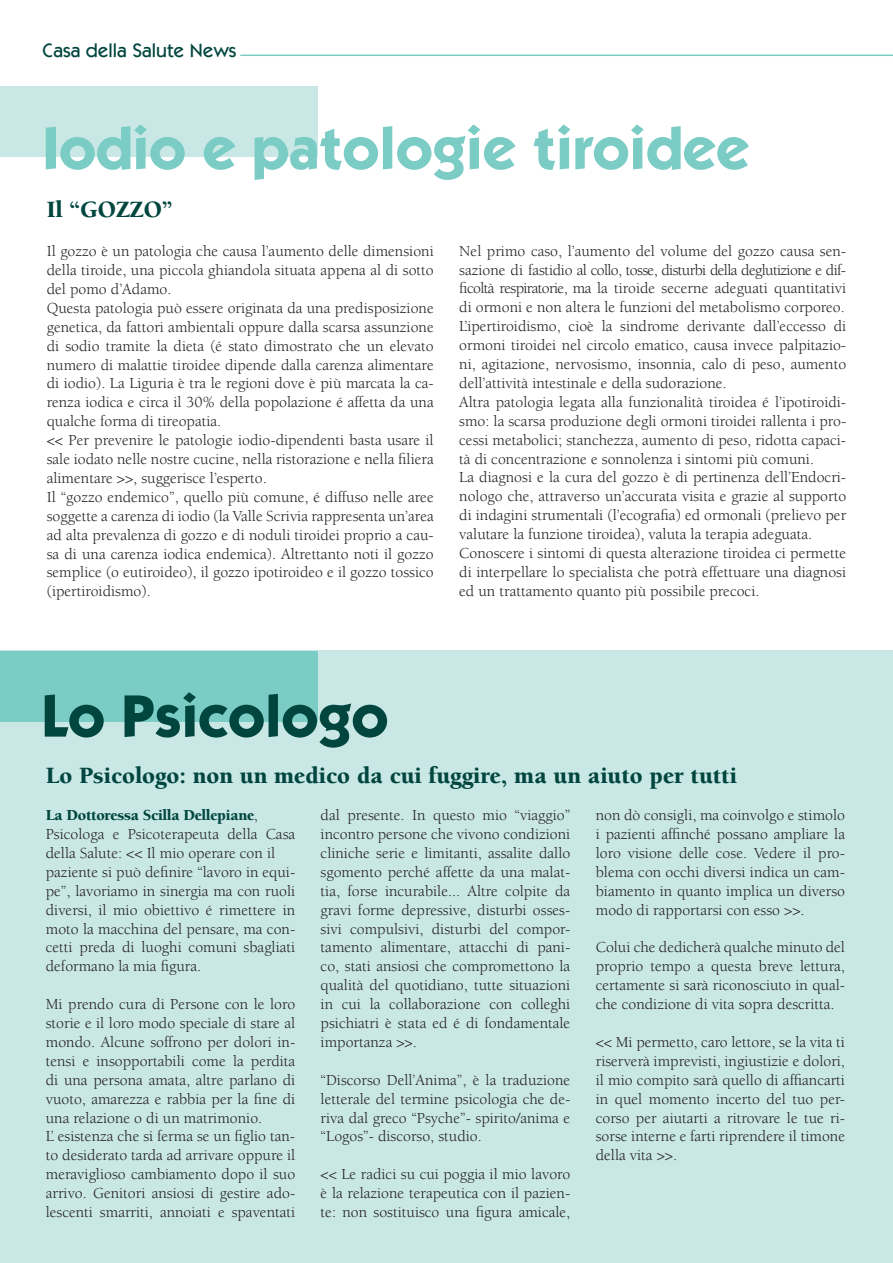
<style>
.page{position:relative;width:893px;height:1263px;background:#fff}
.page>*{position:absolute;margin:0;border:0;box-sizing:border-box;transform-origin:0 0}
.t1{font:700 60px "ITC Kabel Std";color:#7accc4}
.t2{font:700 60px "ITC Kabel Std";color:#00463f}
.t3{font:900 24px "Berkeley Std";color:#00463f}
.t4{font:500 19.5px "ITC Kabel Std";color:#00463f}
.t5{font:15.75px/18.9px "Berkeley Std";color:#231f20;text-align:justify}
.s1{font-weight:900;color:#00463f}
</style>
<div class="page">
<div style="left:0;top:651px;width:893px;height:612px;background:#c9e8e5"></div>
<div style="left:0;top:86px;width:317px;height:71px;background:#c9e8e5"></div>
<hr style="left:892px;top:86px;width:1px;height:71px;background:#c9e8e5">
<hr style="left:240px;top:55px;width:653px;height:1px;background:#7accc4">
<div style="left:0;top:651px;width:317px;height:71px;background:#7accc4"></div>
<p class="t4" style="left:43px;top:42px;width:195px">Casa della Salute News</p>
<h1 class="t1" style="left:43px;top:126px;width:708px">Iodio e patologie tiroidee</h1>
<h2 class="t3" style="left:47px;top:200px;width:127px">Il “GOZZO”</h2>
<p class="t5" style="left:47px;top:243px;width:388px;text-align:left">Il gozzo è un patologia che causa l’aumento delle dimensioni della tiroide, una piccola ghiandola situata appena al di sotto del pomo d’Adamo.<br>Questa patologia può essere originata da una predisposizione genetica, da fattori ambientali oppure dalla scarsa assunzione di sodio tramite la dieta (é stato dimostrato che un elevato numero di malattie tiroidee dipende dalla carenza alimentare di iodio). La Liguria è tra le regioni dove è più marcata la ca&shy;renza iodica e circa il 30% della popolazione é affetta da una qualche forma di tireopatia.<br>&lt;&lt; Per prevenire le patologie iodio-dipendenti basta usare il sale iodato nelle nostre cucine, nella ristorazione e nella filiera alimentare &gt;&gt;, suggerisce l’esperto.<br>Il “gozzo endemico”, quello più comune, é diffuso nelle aree soggette a carenza di iodio (la Valle Scrivia rappresenta un’area ad alta prevalenza di gozzo e di noduli tiroidei proprio a cau&shy;sa di una carenza iodica endemica). Altrettanto noti il gozzo semplice (o eutiroideo), il gozzo ipotiroideo e il gozzo tossico (ipertiroidismo).</p>
<p class="t5" style="left:459px;top:242px;width:388px;text-align:left">Nel primo caso, l’aumento del volume del gozzo causa sen&shy;sazione di fastidio al collo, tosse, disturbi della deglutizione e dif&shy;ficoltà respiratorie, ma la tiroide secerne adeguati quantitativi di ormoni e non altera le funzioni del metabolismo corporeo.<br>L’ipertiroidismo, cioè la sindrome derivante dall’eccesso di ormoni tiroidei nel circolo ematico, causa invece palpitazio&shy;ni, agitazione, nervosismo, insonnia, calo di peso, aumento dell’attività intestinale e della sudorazione.<br>Altra patologia legata alla funzionalità tiroidea é l’ipotiroidi&shy;smo: la scarsa produzione degli ormoni tiroidei rallenta i pro&shy;cessi metabolici; stanchezza, aumento di peso, ridotta capaci&shy;tà di concentrazione e sonnolenza i sintomi più comuni.<br>La diagnosi e la cura del gozzo è di pertinenza dell’Endocri&shy;nologo che, attraverso un’accurata visita e grazie al supporto di indagini strumentali (l’ecografia) ed ormonali (prelievo per valutare la funzione tiroidea), valuta la terapia adeguata.<br>Conoscere i sintomi di questa alterazione tiroidea ci permette di interpellare lo specialista che potrà effettuare una diagnosi ed un trattamento quanto più possibile precoci.</p>
<h1 class="t2" style="left:42px;top:694px;width:348px">Lo Psicologo</h1>
<h2 class="t3" style="left:46px;top:766px;width:693px">Lo Psicologo: non un medico da cui fuggire, ma un aiuto per tutti</h2>
<p class="t5" style="left:46px;top:807px;width:251px;text-align:left"><span class="s1">La Dottoressa Scilla Dellepiane</span>, Psicologa e Psicoterapeuta della Casa della Salute: &lt;&lt; Il mio operare con il paziente si può definire “lavoro in equi&shy;pe”, lavoriamo in sinergia ma con ruoli diversi, il mio obiettivo é rimettere in moto la macchina del pensare, ma con&shy;cetti preda di luoghi comuni sbagliati deformano la mia figura.</p>
<p class="t5" style="left:46px;top:996px;width:251px;text-align:left">Mi prendo cura di Persone con le loro storie e il loro modo speciale di stare al mondo. Alcune soffrono per dolori in&shy;tensi e insopportabili come la perdita di una persona amata, altre parlano di vuoto, amarezza e rabbia per la fine di una relazione o di un matrimonio.<br>L’ esistenza che si ferma se un figlio tan&shy;to desiderato tarda ad arrivare oppure il meraviglioso cambiamento dopo il suo arrivo. Genitori ansiosi di gestire ado&shy;lescenti smarriti, annoiati e spaventati</p>
<p class="t5" style="left:321px;top:807px;width:251px">dal presente. In questo mio “viaggio” incontro persone che vivono condizioni cliniche serie e limitanti, assalite dallo sgomento perché affette da una malat&shy;tia, forse incurabile... Altre colpite da gravi forme depressive, disturbi osses&shy;sivi compulsivi, disturbi del compor&shy;tamento alimentare, attacchi di pani&shy;co, stati ansiosi che compromettono la qualità del quotidiano, tutte situazioni in cui la collaborazione con colleghi psichiatri è stata ed é di fondamentale importanza &gt;&gt;.</p>
<p class="t5" style="left:321px;top:1071px;width:251px">“Discorso Dell’Anima”, è la traduzione letterale del termine psicologia che de&shy;riva dal greco “Psyche”- spirito/anima e “Logos”- discorso, studio.</p>
<p class="t5" style="left:321px;top:1166px;width:251px">&lt;&lt; Le radici su cui poggia il mio lavoro è la relazione terapeutica con il pazien&shy;te: non sostituisco una figura amicale,</p>
<p class="t5" style="left:596px;top:807px;width:251px">non dò consigli, ma coinvolgo e stimolo i pazienti affinché possano ampliare la loro visione delle cose. Vedere il pro&shy;blema con occhi diversi indica un cam&shy;biamento in quanto implica un diverso modo di rapportarsi con esso &gt;&gt;.</p>
<p class="t5" style="left:596px;top:939px;width:251px">Colui che dedicherà qualche minuto del proprio tempo a questa breve lettura, certamente si sarà riconosciuto in qual&shy;che condizione di vita sopra descritta.</p>
<p class="t5" style="left:596px;top:1034px;width:251px">&lt;&lt; Mi permetto, caro lettore, se la vita ti riserverà imprevisti, ingiustizie e dolori, il mio compito sarà quello di affiancarti in quel momento incerto del tuo per&shy;corso per aiutarti a ritrovare le tue ri&shy;sorse interne e farti riprendere il timone della vita &gt;&gt;.</p>
</div>
